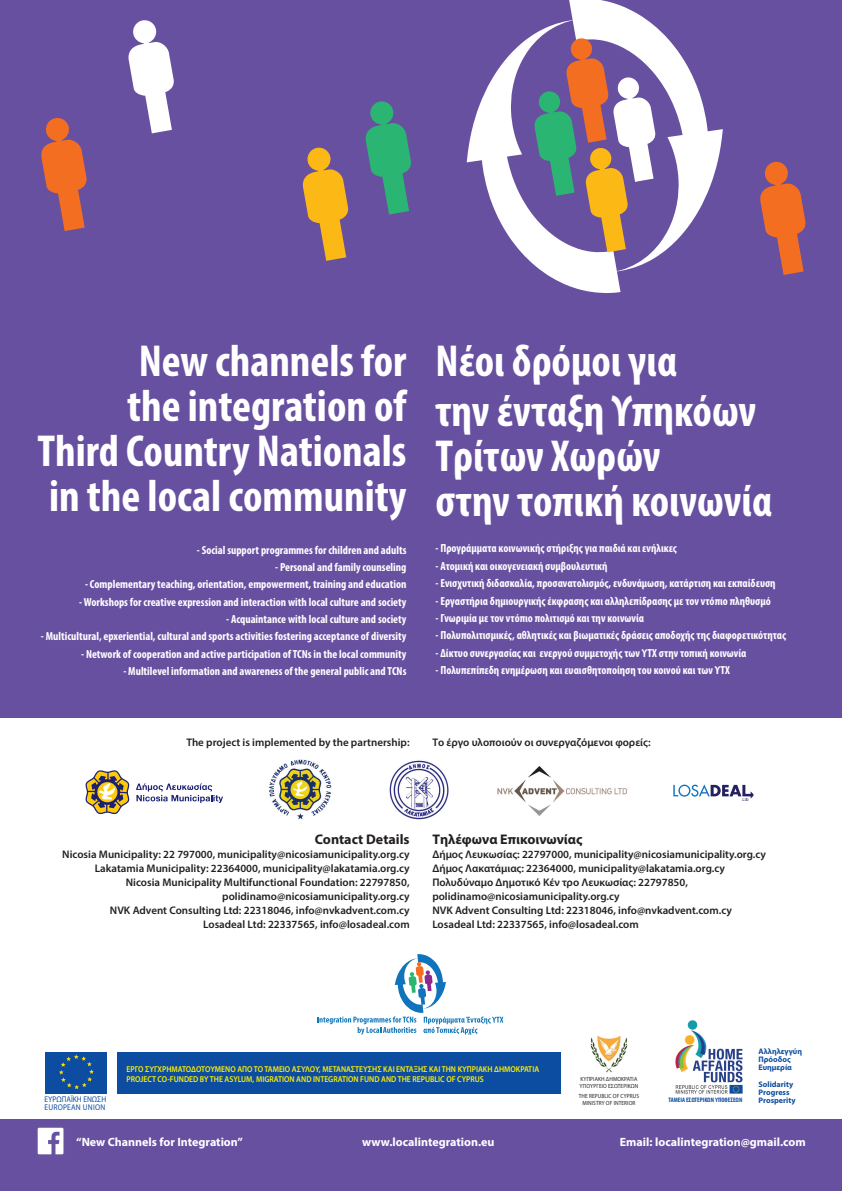
<style>
.page{position:relative;width:842px;height:1191px;background:#6850a1}
.page>*{position:absolute;margin:0;border:0;box-sizing:border-box;transform-origin:0 0}
.t1{font:700 condensed 45px/45px "Myriad Pro";color:#fff}
.t2{font:700 14px "Myriad Pro";color:#231f20}
.t3{font:700 12px "Myriad Pro";color:#fff}
.t4{font:700 condensed 11.7px "Myriad Pro";color:#fff}
.t5{font:600 11px/14px "Myriad Pro";color:#231f20;text-align:right}
.t6{font:600 8.5px/10.2px "Myriad Pro";color:#fff101;scale:.9 1}
.t7{font:8.3px/8px "Myriad Pro";color:#0d4da1;scale:.9 1}
.t8{font:700 8px/8px "Myriad Pro";color:#0d4da1}
.t9{font:700 condensed 6.5px "Myriad Pro";color:#0d4da1}
.t10{font:6px/7px "Myriad Pro";letter-spacing:.02em;color:#231f20;scale:.9 1}
.t11{font:4.3px "Courier";color:#252161}
</style>
<div class="page">
<svg style="left:467px;top:20px;width:153px;height:273px"></svg>
<svg style="left:569px;top:0;width:154px;height:272px"></svg>
<svg style="left:533px;top:37px;width:123px;height:215px"></svg>
<svg style="left:760px;top:161px;width:46px;height:114px"></svg>
<svg style="left:128px;top:20px;width:46px;height:114px"></svg>
<svg style="left:41px;top:118px;width:46px;height:113px"></svg>
<svg style="left:302px;top:147px;width:47px;height:114px"></svg>
<svg style="left:365px;top:101px;width:46px;height:113px"></svg>
<div style="left:0;top:718px;width:842px;height:400px;background:#fff"></div>
<div style="left:45px;top:1052px;width:61px;height:41px;background:#0d4da1"></div>
<svg style="left:59px;top:1054px;width:35px;height:35px"></svg>
<img style="left:590px;top:1035px;width:37px;height:37px">
<img style="left:675px;top:1020px;width:68px;height:74px">
<svg style="left:317px;top:954px;width:186px;height:80px"></svg>
<div style="left:117px;top:1052px;width:444px;height:41px;background:#0d4da1"></div>
<img style="left:37px;top:1127px;width:27px;height:28px">
<svg style="left:136px;top:783px;width:87px;height:20px"></svg>
<svg style="left:86px;top:770px;width:44px;height:44px"></svg>
<img style="left:269px;top:759px;width:63px;height:61px">
<img style="left:497px;top:766px;width:130px;height:50px">
<svg style="left:673px;top:784px;width:80px;height:14px"></svg>
<img style="left:389px;top:760px;width:60px;height:60px">
<h1 class="t1" style="left:38px;top:337px;width:370px;text-align:right">New channels for<br>the integration of<br>Third Country Nationals in the local community</h1>
<p class="t4" style="left:197px;top:542px;width:211px">- Social support programmes for children and adults</p>
<p class="t4" style="left:275px;top:560px;width:133px">- Personal and family counseling</p>
<p class="t4" style="left:85px;top:577px;width:323px">- Complementary teaching, orientation, empowerment, training and education</p>
<p class="t4" style="left:79px;top:594px;width:329px">- Workshops for creative expression and interaction with local culture and society</p>
<p class="t4" style="left:226px;top:612px;width:182px">- Acquaintance with local culture and society</p>
<p class="t4" style="left:41px;top:629px;width:367px">- Multicultural, epxeriential, cultural and sports activities fostering acceptance of diversity</p>
<p class="t4" style="left:81px;top:646px;width:327px">- Network of cooperation and active participation of TCNs in the local community</p>
<p class="t4" style="left:123px;top:664px;width:285px">- Μultilevel information and awareness of the general public and TCNs</p>
<h1 class="t1" style="left:435px;top:335px;width:322px;line-height:50.4px">Νέοι δρόμοι για<br>την ένταξη Υπηκόων</h1>
<h1 class="t1" style="left:435px;top:433px;width:338px">Τρίτων Χωρών<br>στην τοπική κοινωνία</h1>
<p class="t4" style="left:435px;top:541px;width:243px">- Προγράμματα κοινωνικής στήριξης για παιδιά και ενήλικες</p>
<p class="t4" style="left:435px;top:558px;width:173px">- Ατομική και οικογενειακή συμβουλευτική</p>
<p class="t4" style="left:435px;top:576px;width:342px">- Ενισχυτική διδασκαλία, προσανατολισμός, ενδυνάμωση, κατάρτιση και εκπαίδευση</p>
<p class="t4" style="left:435px;top:593px;width:337px">- Εργαστήρια δημιουργικής έκφρασης και αλληλεπίδρασης με τον ντόπιο πληθυσμό</p>
<p class="t4" style="left:435px;top:611px;width:210px">- Γνωριμία με τον ντόπιο πολιτισμό και την κοινωνία</p>
<p class="t4" style="left:435px;top:628px;width:352px">- Πολυπολιτισμικές, αθλητικές και βιωματικές δράσεις αποδοχής της διαφορετικότητας</p>
<p class="t4" style="left:435px;top:645px;width:312px">- Δίκτυο συνεργασίας και ενεργού συμμετοχής των ΥΤΧ στην τοπική κοινωνία</p>
<p class="t4" style="left:435px;top:663px;width:296px">- Πολυπεπίπεδη ενημέρωση και ευαισθητοποίηση του κοινού και των ΥΤΧ</p>
<p class="t5" style="left:186px;top:735px;width:225px">The project is implemented by the partnership:</p>
<p class="t2" style="left:315px;top:830px;width:96px">Contact Details</p>
<p class="t5" style="left:62px;top:847px;width:349px">Nicosia Municipality: 22 797000, municipality@nicosiamunicipality.org.cy Lakatamia Municipality: 22364000, municipality@lakatamia.org.cy Nicosia Municipality Multifunctional Foundation: 22797850, polidinamo@nicosiamunicipality.org.cy<br>NVK Advent Consulting Ltd: 22318046, info@nvkadvent.com.cy<br>Losadeal Ltd: 22337565, info@losadeal.com</p>
<p class="t5" style="left:432px;top:735px;width:220px">Το έργο υλοποιούν οι συνεργαζόμενοι φορείς:</p>
<p class="t11" style="left:742px;top:796px;width:8px">LTD</p>
<p class="t2" style="left:432px;top:830px;width:152px">Τηλέφωνα Επικοινωνίας</p>
<p class="t5" style="left:432px;top:847px;width:335px;text-align:left">Δήμος Λευκωσίας: 22797000, municipality@nicosiamunicipality.org.cy Δήμος Λακατάμιας: 22364000, municipality@lakatamia.org.cy Πολυδύναμο Δημοτικό Κέν τρο Λευκωσίας: 22797850, polidinamo@nicosiamunicipality.org.cy<br>NVK Advent Consulting Ltd: 22318046, info@nvkadvent.com.cy Losadeal Ltd: 22337565, info@losadeal.com</p>
<p class="t7" style="left:44px;top:1094px;width:70px">ΕΥΡΩΠΑΪΚΗ ΕΝΩΣΗ<br>EUROPEAN UNION</p>
<p class="t6" style="left:126px;top:1063px;width:460px">ΕΡΓΟ ΣΥΓΧΡΗΜΑΤΟΔΟΤΟΥΜΕΝΟ ΑΠΟ ΤΟ ΤΑΜΕΙΟ ΑΣΥΛΟΥ, ΜΕΤΑΝΑΣΤΕΥΣΗΣ ΚΑΙ ΕΝΤΑΞΗΣ ΚΑΙ ΤΗΝ ΚΥΠΡΙΑΚΗ ΔΗΜΟΚΡΑΤΙΑ<br>PROJECT CO-FUNDED BY THE ASYLUM, MIGRATION AND INTEGRATION FUND AND THE REPUBLIC OF CYPRUS</p>
<p class="t10" style="left:579px;top:1075px;width:67px">ΚΥΠΡΙΑΚΗ ΔΗΜΟΚΡΑΤΙΑ<br>ΥΠΟΥΡΓΕΙΟ ΕΣΩΤΕΡΙΚΩΝ</p>
<p class="t10" style="left:579px;top:1092px;width:69px;text-align:center">THE REPUBLIC OF CYPRUS<br>MINISTRY OF INTERIOR</p>
<p class="t8" style="left:758px;top:1047px;width:45px">Αλληλεγγύη<br>Πρόοδος<br>Ευημερία</p>
<p class="t8" style="left:758px;top:1079px;width:36px">Solidarity<br>Progress</p>
<p class="t9" style="left:668px;top:1095px;width:75px">ΤΑΜΕΙΑ ΕΣΩΤΕΡΙΚΩΝ ΥΠΟΘΕΣΕΩΝ</p>
<p class="t8" style="left:758px;top:1095px;width:39px">Prosperity</p>
<p class="t3" style="left:76px;top:1134px;width:168px">“New Channels for Integration”</p>
<p class="t3" style="left:362px;top:1134px;width:134px">www.localintegration.eu</p>
<p class="t3" style="left:620px;top:1134px;width:187px">Email: localintegration@gmail.com</p>
</div>
